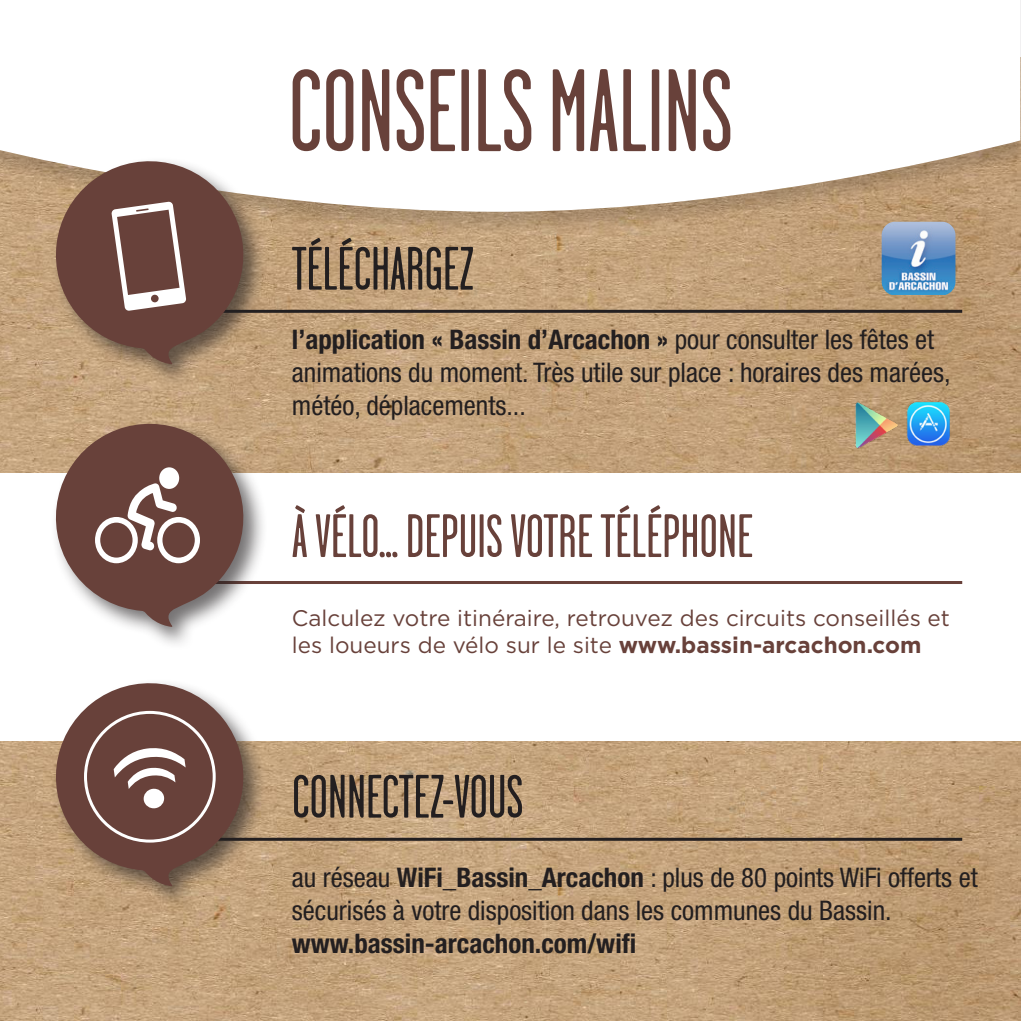
<style>
.page{position:relative;width:1021px;height:1021px;background:#fff}
.page>*{position:absolute;margin:0;border:0;box-sizing:border-box;transform-origin:0 0}
.t1{font:117px "Garage Gothic";color:#68413a}
.t2{font:61.2px "Garage Gothic";color:#68413a}
.t3{font:61.2px "Garage Gothic";color:#231f20}
.t4{font:condensed 27px/33px "Helvetica Neue LT Std";color:#231f20}
.t5{font:700 condensed 27px "Helvetica Neue LT Std";color:#231f20}
.t6{font:22.5px/27px "Gotham";color:#68413a}
.s1{font-weight:700}
</style>
<div class="page">
<img style="left:0;top:239px;width:1020px;height:233px">
<div style="left:0;top:0;width:1020px;height:239px;background:#231f20;opacity:.07"></div>
<svg style="left:0;top:0;width:1020px;height:212px"></svg>
<hr style="left:168px;top:310px;width:794px;height:3px;background:#231f20">
<div style="left:51px;top:156px;width:217px;height:231px;background:#231f20;opacity:.63"></div>
<svg style="left:44px;top:149px;width:211px;height:215px"></svg>
<svg style="left:76px;top:181px;width:174px;height:173px;background:#7c5b51"></svg>
<hr style="left:189px;top:581px;width:773px;height:3px;background:#68413a">
<div style="left:51px;top:419px;width:217px;height:231px;background:#231f20;opacity:.63"></div>
<svg style="left:44px;top:412px;width:211px;height:215px"></svg>
<svg style="left:76px;top:444px;width:174px;height:172px;background:#846760"></svg>
<img style="left:881px;top:222px;width:74px;height:73px">
<img style="left:0;top:741px;width:1020px;height:279px">
<hr style="left:168px;top:837px;width:794px;height:3px;background:#231f20">
<div style="left:51px;top:678px;width:217px;height:231px;background:#231f20;opacity:.63"></div>
<svg style="left:44px;top:678px;width:211px;height:208px"></svg>
<svg style="left:76px;top:703px;width:174px;height:173px;background:#7e5d54"></svg>
<div style="left:84px;top:711px;width:132px;height:131px;border:3px solid #fff;border-radius:50%"></div>
<img style="left:852px;top:399px;width:99px;height:52px">
<h1 class="t1" style="left:288px;top:51px;width:445px">CONSEILS MALINS</h1>
<h2 class="t3" style="left:292px;top:237px;width:184px">TÉLÉCHARGEZ</h2>
<p class="t4" style="left:292px;top:323px;width:660px"><span class="s1">l’application « Bassin d’Arcachon »</span> pour consulter les fêtes et animations du moment. Très utile sur place : horaires des marées, météo, déplacements...</p>
<h2 class="t2" style="left:292px;top:504px;width:462px">À VÉLO... DEPUIS VOTRE TÉLÉPHONE</h2>
<p class="t6" style="left:292px;top:603px;width:659px">Calculez votre itinéraire, retrouvez des circuits conseillés et les loueurs de vélo sur le site <span class="s1">www.bassin-arcachon.com</span></p>
<h2 class="t3" style="left:292px;top:765px;width:233px">CONNECTEZ-VOUS</h2>
<p class="t4" style="left:292px;top:860px;width:687px">au réseau <span class="s1">WiFi_Bassin_Arcachon</span> : plus de 80 points WiFi offerts et sécurisés à votre disposition dans les communes du Bassin.</p>
<p class="t5" style="left:292px;top:926px;width:346px">www.bassin-arcachon.com/wifi</p>
</div>
